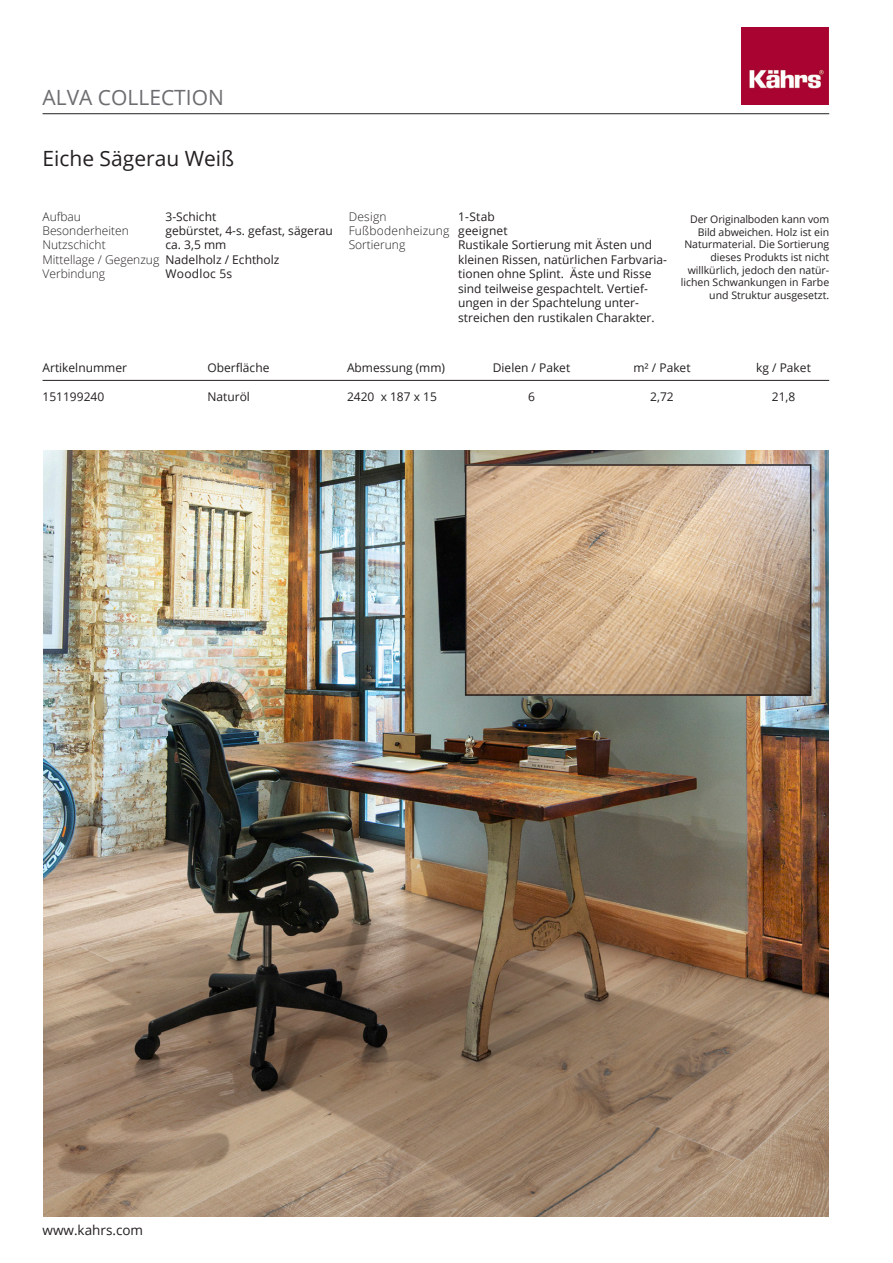
<style>
.page{position:relative;width:893px;height:1263px;background:#fff}
.page>*{position:absolute;margin:0;border:0;box-sizing:border-box;transform-origin:0 0}
.t1{font:21px "Open Sans";color:#231f20}
.t2{font:21px "Open Sans";color:#6c6d70}
.t3{font:13.5px "Open Sans";color:#231f20}
.t4{font:12px/14.4px "Open Sans";color:#231f20}
.t5{font:300 12px/14.4px "Open Sans";color:#231f20}
.t6{font:300 12px/14.4px "Open Sans";letter-spacing:.02em;color:#231f20}
.t7{font:12px "Open Sans";letter-spacing:.02em;color:#231f20}
.t8{font:10.5px/12.6px "Open Sans";color:#231f20;text-align:right}
.s1{font-weight:400}
</style>
<div class="page">
<img style="left:742px;top:28px;width:86px;height:77px">
<img style="left:43px;top:451px;width:786px;height:765px">
<img style="left:468px;top:467px;width:340px;height:226px">
<div style="left:465px;top:464px;width:346px;height:232px;border:2px solid #231f20"></div>
<hr style="left:43px;top:114px;width:786px;height:1px;background:#231f20">
<hr style="left:43px;top:380px;width:786px;height:1px;background:#231f20">
<h1 class="t2" style="left:43px;top:83px;width:183px">ALVA COLLECTION</h1>
<h1 class="t1" style="left:43px;top:144px;width:193px">Eiche Sägerau Weiß</h1>
<p class="t5" style="left:43px;top:209px;width:40px">Aufbau</p>
<p class="t4" style="left:166px;top:209px;width:52px">3-Schicht</p>
<p class="t5" style="left:43px;top:223px;width:88px">Besonderheiten</p>
<p class="t4" style="left:166px;top:223px;width:169px">gebürstet, 4-s. gefast, sägerau</p>
<p class="t5" style="left:43px;top:238px;width:65px">Nutzschicht</p>
<p class="t5" style="left:43px;top:238px;width:239px;text-indent:123px"><span class="s1">ca. 3,5 mm<br></span>Mittellage / Gegenzug <span class="s1">Nadelholz / Echtholz<br></span>Verbindung</p>
<p class="t7" style="left:166px;top:266px;width:68px">Woodloc 5s</p>
<p class="t6" style="left:349px;top:209px;width:161px;text-indent:110px"><span class="s1">1-Stab<br></span>Fußbodenheizung <span class="s1">geeignet<br></span>Sortierung</p>
<p class="t5" style="left:349px;top:209px;width:39px">Design</p>
<p class="t4" style="left:458px;top:238px;width:210px">Rustikale Sortierung mit Ästen und kleinen Rissen, natürlichen Farbvaria&shy;tionen ohne Splint. Äste und Risse sind teilweise gespachtelt. Vertief&shy;ungen in der Spachtelung unter&shy;streichen den rustikalen Charakter.</p>
<p class="t8" style="left:681px;top:213px;width:150px">Der Originalboden kann vom<br>Bild abweichen. Holz ist ein<br>Naturmaterial. Die Sortierung dieses Produkts ist nicht willkürlich, jedoch den natür&shy;lichen Schwankungen in Farbe und Struktur ausgesetzt.</p>
<p class="t4" style="left:43px;top:360px;width:86px">Artikelnummer</p>
<p class="t4" style="left:208px;top:360px;width:63px">Oberfläche</p>
<p class="t4" style="left:347px;top:360px;width:100px">Abmessung (mm)</p>
<p class="t4" style="left:493px;top:360px;width:79px">Dielen / Paket</p>
<p class="t4" style="left:633px;top:360px;width:59px">m² / Paket</p>
<p class="t4" style="left:756px;top:360px;width:56px">kg / Paket</p>
<p class="t4" style="left:42px;top:390px;width:63px">151199240</p>
<p class="t4" style="left:207px;top:390px;width:44px">Naturöl</p>
<p class="t4" style="left:347px;top:390px;width:91px">2420 x 187 x 15</p>
<p class="t4" style="left:528px;top:390px;width:8px">6</p>
<p class="t4" style="left:650px;top:390px;width:25px">2,72</p>
<p class="t4" style="left:772px;top:390px;width:25px">21,8</p>
<p class="t3" style="left:43px;top:1221px;width:102px">www.kahrs.com</p>
</div>
